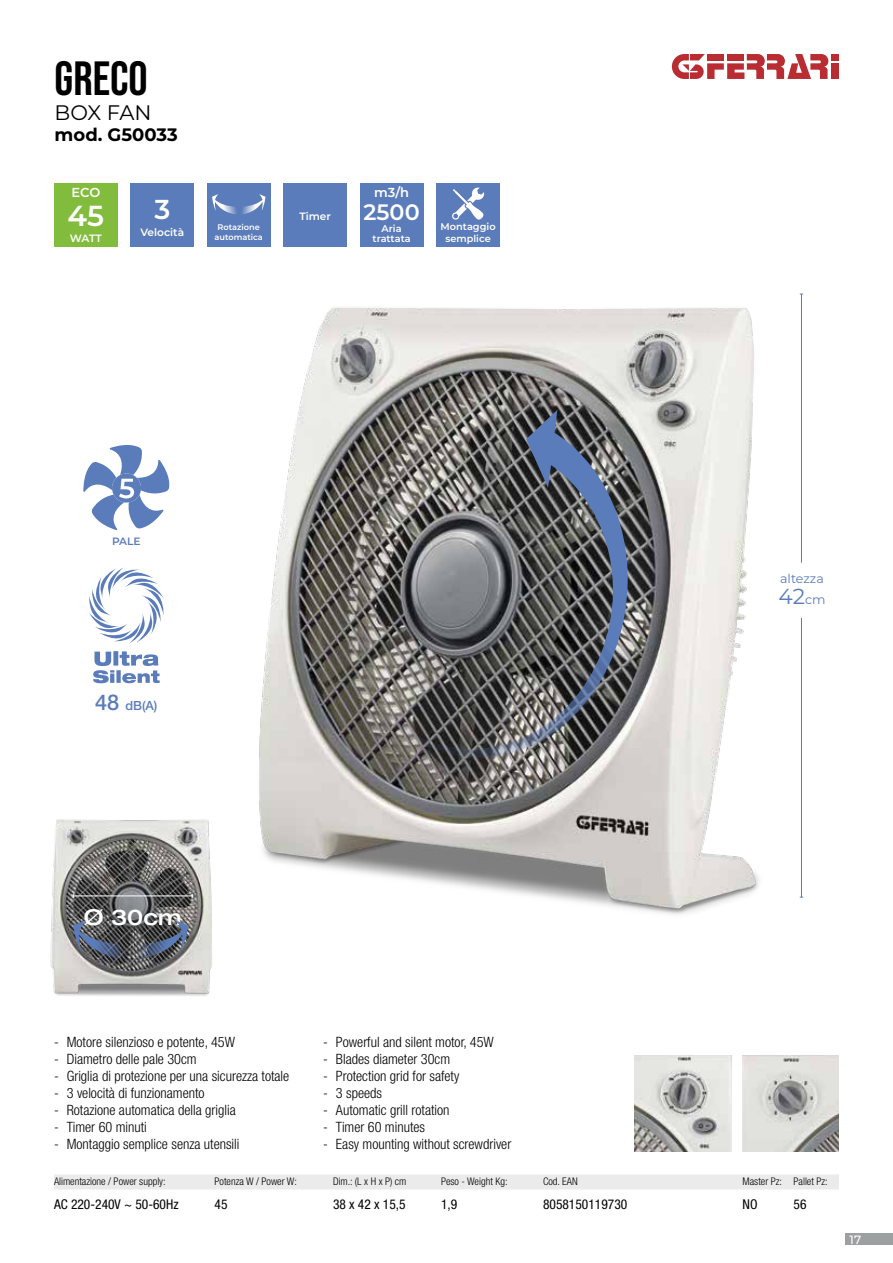
<style>
.page{position:relative;width:893px;height:1263px;background:#fff}
.page>*{position:absolute;margin:0;border:0;box-sizing:border-box;transform-origin:0 0}
.t1{font:48px "Bebas Neue";color:#000}
.t2{font:600 28.95px "Montserrat";color:#fff}
.t3{font:600 27.3px "Montserrat";color:#fff}
.t4{font:600 22.35px "Montserrat";color:#fff}
.t5{font:500 expanded 21.75px "Helvetica Neue LT Std";color:#fff}
.t6{font:21.75px "Montserrat";color:#5b7cba}
.t7{font:21px "Montserrat";letter-spacing:-.01em;color:#000}
.t8{font:700 18px "Montserrat";color:#000}
.t9{font:300 condensed 14.25px "Helvetica Neue LT Std";color:#000}
.t10{font:condensed 13.5px "Helvetica Neue LT Std";color:#000}
.t11{font:600 13.05px "Montserrat";color:#fff}
.t12{font:12.6px "Montserrat";color:#5b7cba}
.t13{font:500 12.6px "Helvetica Neue LT Std";color:#5b7cba}
.t14{font:500 12px "Montserrat";color:#fff}
.t15{font:600 10.65px "Montserrat";color:#fff}
.t16{font:600 10.65px "Montserrat";color:#5b7cba}
.t17{font:300 condensed 10.5px "Helvetica Neue LT Std";color:#000}
.t18{font:600 9.75px/10.5px "Montserrat";color:#fff;text-align:center}
.t19{font:600 8.25px/9.9px "Montserrat";color:#fff;text-align:center}
.s1{font-size:21.75px}
.s2{font-size:12.6px}
</style>
<div class="page">
<div style="left:845px;top:1233px;width:48px;height:12px;background:#9da0a1"></div>
<div style="left:831px;top:63px;width:8px;height:16px;background:#b92c32"></div>
<div style="left:831px;top:54px;width:8px;height:6px;background:#b92c32"></div>
<svg style="left:672px;top:54px;width:156px;height:25px"></svg>
<div style="left:54px;top:1174px;width:785px;height:15px;background:#ebebeb"></div>
<div style="left:360px;top:183px;width:63px;height:63px;background:#5b7cba"></div>
<div style="left:207px;top:183px;width:64px;height:63px;background:#5b7cba"></div>
<svg style="left:212px;top:194px;width:54px;height:20px"></svg>
<div style="left:54px;top:183px;width:64px;height:63px;background:#82bc3d"></div>
<div style="left:130px;top:183px;width:64px;height:63px;background:#5b7cba"></div>
<img style="left:259px;top:293px;width:545px;height:622px">
<svg style="left:376px;top:409px;width:253px;height:349px;background:#65676a"></svg>
<img style="left:634px;top:1055px;width:97px;height:97px">
<img style="left:742px;top:1055px;width:97px;height:97px">
<div style="left:283px;top:183px;width:64px;height:63px;background:#5b7cba"></div>
<img style="left:50px;top:819px;width:162px;height:177px">
<hr style="left:73px;top:895px;width:119px;height:1px;background:#fff">
<svg style="left:71px;top:916px;width:120px;height:49px;background:#5e626b"></svg>
<svg style="left:93px;top:651px;width:67px;height:32px"></svg>
<svg style="left:89px;top:568px;width:75px;height:75px"></svg>
<svg style="left:83px;top:445px;width:87px;height:85px"></svg>
<div style="left:436px;top:183px;width:64px;height:63px;background:#5b7cba"></div>
<svg style="left:452px;top:187px;width:32px;height:33px"></svg>
<h1 class="t1" style="left:55px;top:51px;width:95px">GRECO</h1>
<h3 class="t7" style="left:55px;top:98px;width:98px">BOX FAN</h3>
<p class="t8" style="left:55px;top:122px;width:125px">mod. G50033</p>
<p class="t11" style="left:71px;top:183px;width:30px">ECO</p>
<p class="t15" style="left:70px;top:231px;width:34px">WATT</p>
<h2 class="t2" style="left:68px;top:196px;width:38px">45</h2>
<h3 class="t3" style="left:154px;top:190px;width:17px">3</h3>
<p class="t15" style="left:140px;top:224px;width:45px">Velocità</p>
<p class="t19" style="left:215px;top:222px;width:50px">Rotazione automatica</p>
<p class="t15" style="left:299px;top:208px;width:33px">Timer</p>
<p class="t11" style="left:374px;top:183px;width:36px">m3/h</p>
<p class="t18" style="left:373px;top:223px;width:40px">Aria trattata</p>
<h3 class="t4" style="left:364px;top:196px;width:58px">2500</h3>
<p class="t18" style="left:441px;top:221px;width:57px;line-height:11.7px">Montaggio semplice</p>
<p class="t16" style="left:112px;top:533px;width:30px">PALE</p>
<p class="t13" style="left:95px;top:698px;width:64px"><span class="s1">48</span> dB(A)</p>
<p class="t12" style="left:780px;top:570px;width:45px">altezza</p>
<h3 class="t6" style="left:778px;top:582px;width:49px">42<span class="s2">cm</span></h3>
<h3 class="t5" style="left:84px;top:904px;width:99px">Ø 30cm</h3>
<p class="t9" style="left:54px;top:1033px;width:182px">- Motore silenzioso e potente, 45W</p>
<p class="t9" style="left:54px;top:1051px;width:144px">- Diametro delle pale 30cm</p>
<p class="t9" style="left:54px;top:1068px;width:237px">- Griglia di protezione per una sicurezza totale</p>
<p class="t9" style="left:54px;top:1085px;width:152px">- 3 velocità di funzionamento</p>
<p class="t9" style="left:54px;top:1102px;width:183px">- Rotazione automatica della griglia</p>
<p class="t9" style="left:54px;top:1119px;width:94px">- Timer 60 minuti</p>
<p class="t9" style="left:54px;top:1136px;width:187px">- Montaggio semplice senza utensili</p>
<p class="t9" style="left:323px;top:1033px;width:172px">- Powerful and silent motor, 45W</p>
<p class="t9" style="left:323px;top:1051px;width:128px">- Blades diameter 30cm</p>
<p class="t9" style="left:323px;top:1068px;width:138px">- Protection grid for safety</p>
<p class="t9" style="left:323px;top:1085px;width:60px">- 3 speeds</p>
<p class="t9" style="left:323px;top:1102px;width:128px">- Automatic grill rotation</p>
<p class="t9" style="left:323px;top:1119px;width:103px">- Timer 60 minutes</p>
<p class="t9" style="left:323px;top:1136px;width:190px">- Easy mounting without screwdriver</p>
<p class="t17" style="left:54px;top:1175px;width:113px">Alimentazione / Power supply:</p>
<p class="t17" style="left:215px;top:1175px;width:84px">Potenza W / Power W:</p>
<p class="t17" style="left:333px;top:1175px;width:75px">Dim.: (L x H x P) cm</p>
<p class="t17" style="left:441px;top:1175px;width:68px">Peso - Weight Kg:</p>
<p class="t17" style="left:543px;top:1175px;width:36px">Cod. EAN</p>
<p class="t17" style="left:743px;top:1175px;width:87px">Master Pz: Pallet Pz:</p>
<p class="t10" style="left:54px;top:1196px;width:126px">AC 220-240V ~ 50-60Hz</p>
<p class="t10" style="left:215px;top:1196px;width:14px">45</p>
<p class="t10" style="left:333px;top:1196px;width:74px">38 x 42 x 15,5</p>
<p class="t10" style="left:441px;top:1196px;width:18px">1,9</p>
<p class="t10" style="left:543px;top:1196px;width:86px">8058150119730</p>
<p class="t10" style="left:743px;top:1196px;width:17px">NO</p>
<p class="t10" style="left:794px;top:1196px;width:14px">56</p>
<p class="t14" style="left:850px;top:1231px;width:13px">17</p>
</div>
